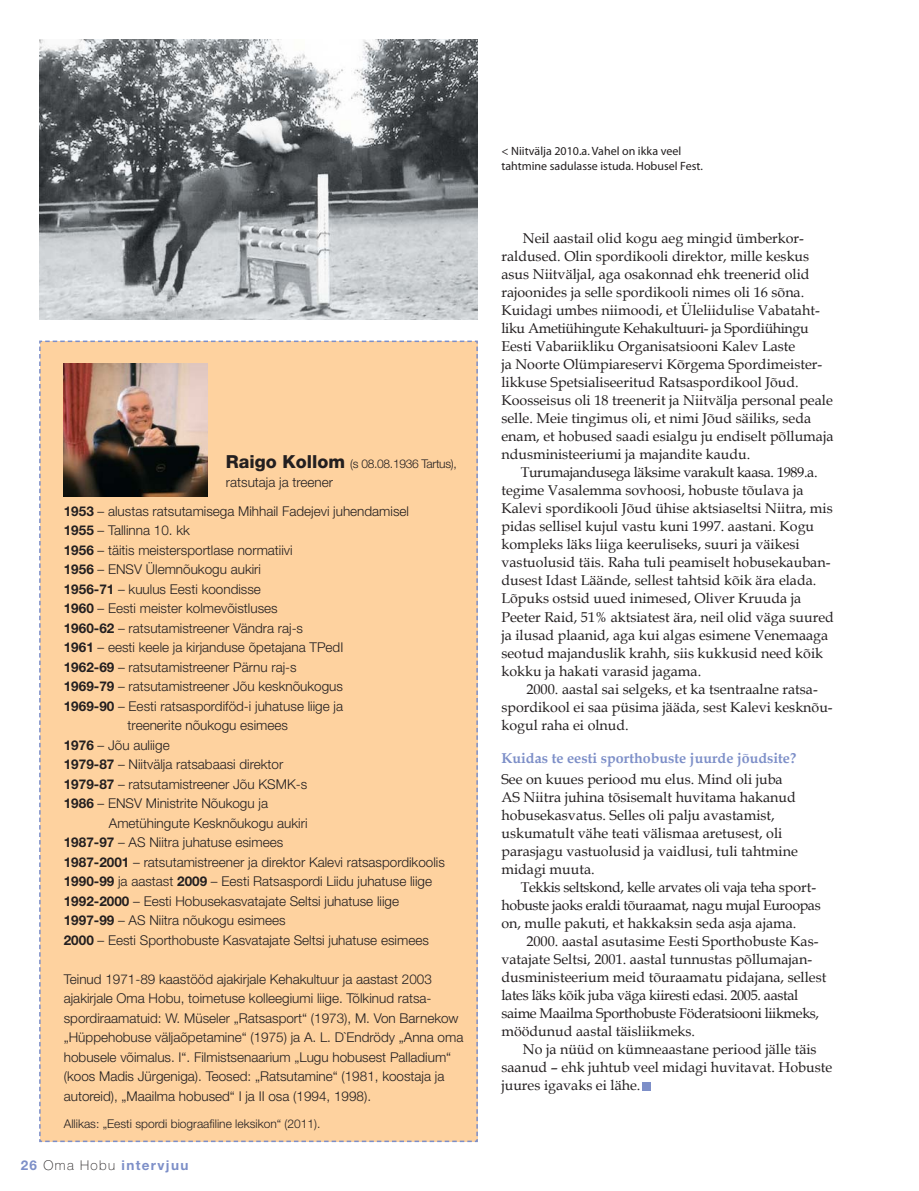
<style>
.page{position:relative;width:919px;height:1191px;background:#fff}
.page>*{position:absolute;margin:0;border:0;box-sizing:border-box;transform-origin:0 0}
.t1{font:14.25px/18px "Book Antiqua";color:#231f20}
.t2{font:14.25px/18px "Book Antiqua";letter-spacing:-.025em;color:#231f20}
.t3{font:700 14.25px "Book Antiqua";color:#7d8fc8}
.t4{font:300 13.5px/19.5px "Helvetica Neue LT Std";color:#231f20}
.t5{font:700 13.5px "Helvetica Neue LT Std";letter-spacing:.1em;color:#7d8fc8}
.t6{font:12px/14.4px "Myriad Pro";color:#231f20}
.t7{font:300 12px "Helvetica Neue LT Std";color:#231f20}
.t8{font:300 12px "Helvetica Neue LT Std";letter-spacing:-.025em;color:#231f20}
.s1{font-weight:800;font-size:18px}
.s2{font-weight:700}
.s3{font-weight:100;color:#231f20}
</style>
<div class="page">
<div style="left:39px;top:340px;width:439px;height:802px;background:#fed29f"></div>
<img style="left:64px;top:363px;width:143px;height:133px">
<img style="left:40px;top:39px;width:437px;height:280px">
<div style="left:642px;top:1082px;width:8px;height:9px;background:#7d8fc8"></div>
<p class="t8" style="left:226px;top:459px;width:232px"><span class="s1">Raigo Kollom</span> (s 08.08.1936 Tartus),</p>
<p class="t4" style="left:64px;top:469px;width:347px;line-height:28.5px;text-indent:162px">ratsutaja ja treener<br><span class="s2">1953</span> – alustas ratsutamisega Mihhail Fadejevi juhendamisel</p>
<p class="t4" style="left:64px;top:522px;width:128px"><span class="s2">1955</span> – Tallinna 10. kk</p>
<p class="t4" style="left:64px;top:541px;width:230px"><span class="s2">1956</span> – täitis meistersportlase normatiivi</p>
<p class="t4" style="left:64px;top:561px;width:199px"><span class="s2">1956</span> – ENSV Ülemnõukogu aukiri</p>
<p class="t4" style="left:64px;top:580px;width:199px"><span class="s2">1956-71</span> – kuulus Eesti koondisse</p>
<p class="t4" style="left:64px;top:600px;width:215px"><span class="s2">1960</span> – Eesti meister kolmevõistluses</p>
<p class="t4" style="left:64px;top:619px;width:241px"><span class="s2">1960-62</span> – ratsutamistreener Vändra raj-s</p>
<p class="t4" style="left:64px;top:639px;width:281px"><span class="s2">1961</span> – eesti keele ja kirjanduse õpetajana TPedI</p>
<p class="t4" style="left:64px;top:658px;width:234px"><span class="s2">1962-69</span> – ratsutamistreener Pärnu raj-s</p>
<p class="t4" style="left:64px;top:678px;width:281px"><span class="s2">1969-79</span> – ratsutamistreener Jõu kesknõukogus</p>
<p class="t4" style="left:64px;top:697px;width:281px"><span class="s2">1969-90</span> – Eesti ratsaspordiföd-i juhatuse liige ja</p>
<p class="t4" style="left:128px;top:717px;width:162px">treenerite nõukogu esimees</p>
<p class="t4" style="left:64px;top:736px;width:107px"><span class="s2">1976</span> – Jõu auliige</p>
<p class="t4" style="left:64px;top:756px;width:221px"><span class="s2">1979-87</span> – Niitvälja ratsabaasi direktor</p>
<p class="t4" style="left:64px;top:775px;width:245px"><span class="s2">1979-87</span> – ratsutamistreener Jõu KSMK-s</p>
<p class="t4" style="left:64px;top:795px;width:206px"><span class="s2">1986</span> – ENSV Ministrite Nõukogu ja</p>
<p class="t4" style="left:109px;top:814px;width:200px">Ametühingute Kesknõukogu aukiri</p>
<p class="t4" style="left:64px;top:834px;width:221px"><span class="s2">1987-97</span> – AS Niitra juhatuse esimees</p>
<p class="t4" style="left:64px;top:853px;width:382px"><span class="s2">1987-2001</span> – ratsutamistreener ja direktor Kalevi ratsaspordikoolis</p>
<p class="t4" style="left:64px;top:873px;width:370px"><span class="s2">1990-99</span> ja aastast <span class="s2">2009</span> – Eesti Ratsaspordi Liidu juhatuse liige</p>
<p class="t4" style="left:64px;top:892px;width:337px"><span class="s2">1992-2000</span> – Eesti Hobusekasvatajate Seltsi juhatuse liige</p>
<p class="t4" style="left:64px;top:912px;width:223px"><span class="s2">1997-99</span> – AS Niitra nõukogu esimees</p>
<p class="t4" style="left:64px;top:931px;width:366px"><span class="s2">2000</span> – Eesti Sporthobuste Kasvatajate Seltsi juhatuse esimees</p>
<p class="t4" style="left:64px;top:970px;width:401px">Teinud 1971-89 kaastööd ajakirjale Kehakultuur ja aastast 2003 ajakirjale Oma Hobu, toimetuse kolleegiumi liige. Tõlkinud ratsa&shy;spordiraamatuid: W. Müseler „Ratsasport“ (1973), M. Von Barnekow „Hüppehobuse väljaõpetamine“ (1975) ja A. L. D`Endrödy „Anna oma hobusele võimalus. I“. Filmistsenaarium „Lugu hobusest Palladium“ (koos Madis Jürgeniga). Teosed: „Ratsutamine“ (1981, koostaja ja autoreid), „Maailma hobused“ I ja II osa (1994, 1998).</p>
<p class="t7" style="left:64px;top:1119px;width:258px">Allikas: „Eesti spordi biograafiline leksikon“ (2011).</p>
<p class="t5" style="left:21px;top:1160px;width:169px">26 <span class="s3">Oma Hobu</span> intervjuu</p>
<p class="t6" style="left:501px;top:145px;width:203px">&lt; Niitvälja 2010.a. Vahel on ikka veel tahtmine sadulasse istuda. Hobusel Fest.</p>
<p class="t1" style="left:501px;top:230px;width:333px;text-indent:21px">Neil aastail olid kogu aeg mingid ümberkor&shy;raldused. Olin spordikooli direktor, mille keskus asus Niitväljal, aga osakonnad ehk treenerid olid rajoonides ja selle spordikooli nimes oli 16 sõna.<br>Kuidagi umbes niimoodi, et Üleliidulise Vabataht&shy;liku Ametiühingute Kehakultuuri- ja Spordiühingu Eesti Vabariikliku Organisatsiooni Kalev Laste<br>ja Noorte Olümpiareservi Kõrgema Spordimeister&shy;likkuse Spetsialiseeritud Ratsaspordikool Jõud.<br>Koosseisus oli 18 treenerit ja Niitvälja personal peale selle. Meie tingimus oli, et nimi Jõud säiliks, seda enam, et hobused saadi esialgu ju endiselt põllumaja ndusministeeriumi ja majandite kaudu.</p>
<p class="t1" style="left:501px;top:464px;width:334px;text-indent:19px">Turumajandusega läksime varakult kaasa. 1989.a. tegime Vasalemma sovhoosi, hobuste tõulava ja Kalevi spordikooli Jõud ühise aktsiaseltsi Niitra, mis pidas sellisel kujul vastu kuni 1997. aastani. Kogu kompleks läks liiga keeruliseks, suuri ja väikesi vastuolusid täis. Raha tuli peamiselt hobusekauban&shy;dusest Idast Läände, sellest tahtsid kõik ära elada.<br>Lõpuks ostsid uued inimesed, Oliver Kruuda ja Peeter Raid, 51% aktsiatest ära, neil olid väga suured ja ilusad plaanid, aga kui algas esimene Venemaaga seotud majanduslik krahh, siis kukkusid need kõik kokku ja hakati varasid jagama.</p>
<p class="t1" style="left:501px;top:680px;width:333px;text-indent:25px">2000. aastal sai selgeks, et ka tsentraalne ratsa&shy;spordikool ei saa püsima jääda, sest Kalevi kesknõu&shy;kogul raha ei olnud.</p>
<p class="t3" style="left:501px;top:749px;width:296px">Kuidas te eesti sporthobuste juurde jõudsite?</p>
<p class="t1" style="left:501px;top:770px;width:298px">See on kuues periood mu elus. Mind oli juba AS Niitra juhina tõsisemalt huvitama hakanud hobusekasvatus. Selles oli palju avastamist, uskumatult vähe teati välismaa aretusest, oli parasjagu vastuolusid ja vaidlusi, tuli tahtmine midagi muuta.</p>
<p class="t2" style="left:501px;top:878px;width:321px;text-indent:19px">Tekkis seltskond, kelle arvates oli vaja teha sport&shy;hobuste jaoks eraldi tõuraamat, nagu mujal Euroopas on, mulle pakuti, et hakkaksin seda asja ajama.</p>
<p class="t1" style="left:501px;top:932px;width:326px;text-indent:25px">2000. aastal asutasime Eesti Sporthobuste Kas&shy;vatajate Seltsi, 2001. aastal tunnustas põllumajan&shy;dusministeerium meid tõuraamatu pidajana, sellest lates läks kõik juba väga kiiresti edasi. 2005. aastal saime Maailma Sporthobuste Föderatsiooni liikmeks, möödunud aastal täisliikmeks.</p>
<p class="t1" style="left:501px;top:1040px;width:332px;text-indent:21px">No ja nüüd on kümneaastane periood jälle täis saanud – ehk juhtub veel midagi huvitavat. Hobuste juures igavaks ei lähe.</p>
</div>
